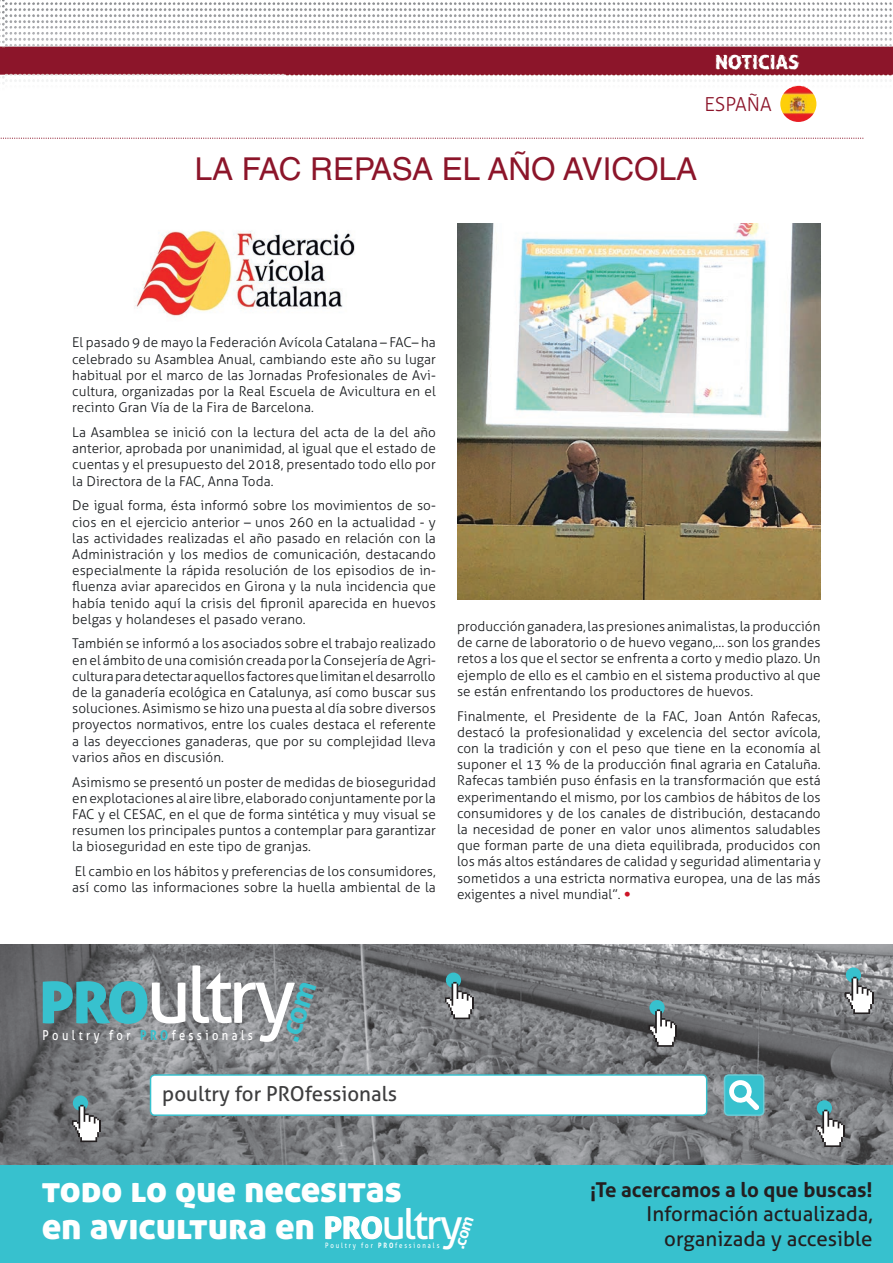
<style>
.page{position:relative;width:893px;height:1263px;background:#fff}
.page>*{position:absolute;margin:0;border:0;box-sizing:border-box;transform-origin:0 0}
.t1{font:77.55px "Aller";letter-spacing:-.065em;color:#fff}
.t2{font:42.15px "Aller";letter-spacing:-.065em;color:#fff}
.t3{font:36.3px/37.2px "Aller Display";color:#fff}
.t4{font:31.5px "Helvetica LT Std";color:#8c152a}
.t5{font:700 29.7px "Aller";color:#37c1ce}
.t6{font:20.55px/24.6px "Aller";color:#231f20;text-align:right}
.t7{font:700 20.55px "Aller";color:#231f20}
.t8{font:20.55px "Aller";color:#3e3e3f}
.t9{font:19.5px "Aller Display";color:#fff}
.t10{font:300 19.35px "Aller";color:#8c152a}
.t11{font:700 16.05px "Aller";color:#fff}
.t12{font:300 13.5px/16.2px "Aller";letter-spacing:.005em;color:#14171a;text-align:justify}
.t13{font:13.5px "Aller";letter-spacing:.31em;color:#fff;scale:.82 1}
.t14{font:7.35px "Aller";letter-spacing:.31em;color:#fff;scale:.82 1}
.s1{font-family:"Rotis Sans Serif Std";color:#cd1527}
.s2{font-weight:700;font-size:53.4px;color:#37c1ce}
.s3{font-weight:700;color:#37c1ce}
.s4{font-weight:700;font-size:29.1px}
.s5{font-weight:700}
</style>
<div class="page">
<img style="left:780px;top:86px;width:36px;height:36px;border-radius:18px">
<svg style="left:1px;top:138px;width:862px;height:1px"></svg>
<img style="left:457px;top:223px;width:364px;height:377px">
<img style="left:0;top:944px;width:893px;height:221px">
<div style="left:0;top:1165px;width:893px;height:98px;background:#37c1ce"></div>
<div style="left:151px;top:1075px;width:556px;height:40px;background:#fff;border-radius:4px"></div>
<div style="left:150px;top:1074px;width:557px;height:42px;border:1px solid #37c1ce;border-radius:4px"></div>
<div style="left:724px;top:1075px;width:40px;height:40px;background:#37c1ce;border-radius:4px"></div>
<div style="left:724px;top:1074px;width:40px;height:42px;border:1px solid #6acbd6;border-radius:4px"></div>
<div style="left:846px;top:967px;width:15px;height:16px;background:#37c1ce;border-radius:50%"></div>
<svg style="left:845px;top:977px;width:28px;height:37px"></svg>
<div style="left:73px;top:1095px;width:15px;height:16px;background:#37c1ce;border-radius:50%"></div>
<svg style="left:72px;top:1105px;width:29px;height:37px"></svg>
<div style="left:446px;top:972px;width:15px;height:16px;background:#37c1ce;border-radius:50%"></div>
<svg style="left:445px;top:982px;width:28px;height:37px"></svg>
<div style="left:817px;top:1100px;width:15px;height:15px;background:#37c1ce;border-radius:50%"></div>
<svg style="left:816px;top:1110px;width:28px;height:37px"></svg>
<div style="left:649px;top:1000px;width:16px;height:15px;background:#37c1ce;border-radius:50%"></div>
<svg style="left:648px;top:1009px;width:29px;height:38px"></svg>
<svg style="left:41px;top:979px;width:108px;height:47px;background:#59878d"></svg>
<svg style="left:325px;top:1216px;width:58px;height:24px"></svg>
<svg style="left:729px;top:1080px;width:30px;height:30px"></svg>
<svg style="left:0;top:0;width:893px;height:90px"></svg>
<img style="left:135px;top:230px;width:220px;height:87px">
<img style="left:2px;top:0;width:890px;height:5px">
<img style="left:580px;top:26px;width:112px;height:3px">
<img style="left:377px;top:50px;width:111px;height:3px">
<img style="left:173px;top:73px;width:111px;height:3px">
<h3 class="t9" style="left:715px;top:49px;width:85px">NOTICIAS</h3>
<h3 class="t10" style="left:704px;top:92px;width:69px">ESPAÑA</h3>
<h3 class="t4" style="left:195px;top:151px;width:504px">LA FAC REPASA EL AÑO AVICOLA</h3>
<p class="t12" style="left:72px;top:335px;width:365px">El pasado 9 de mayo la Federación Avícola Catalana – FAC– ha celebrado su Asamblea Anual, cambiando este año su lugar habitual por el marco de las Jornadas Profesionales de Avi&shy;cultura, organizadas por la Real Escuela de Avicultura en el recinto Gran Vía de la Fira de Barcelona.</p>
<p class="t12" style="left:72px;top:424px;width:365px">La Asamblea se inició con la lectura del acta de la del año anterior, aprobada por unanimidad, al igual que el estado de cuentas y el presupuesto del 2018, presentado todo ello por la Directora de la FAC, Anna Toda.</p>
<p class="t12" style="left:72px;top:497px;width:365px">De igual forma, ésta informó sobre los movimientos de so&shy;cios en el ejercicio anterior – unos 260 en la actualidad - y las actividades realizadas el año pasado en relación con la Administración y los medios de comunicación, destacando especialmente la rápida resolución de los episodios de in&shy;fluenza aviar aparecidos en Girona y la nula incidencia que había tenido aquí la crisis del fipronil aparecida en huevos belgas y holandeses el pasado verano.</p>
<p class="t12" style="left:72px;top:635px;width:365px">También se informó a los asociados sobre el trabajo realizado en el ámbito de una comisión creada por la Consejería de Agri&shy;cultura para detectar aquellos factores que limitan el desarrollo de la ganadería ecológica en Catalunya, así como buscar sus soluciones. Asimismo se hizo una puesta al día sobre diversos proyectos normativos, entre los cuales destaca el referente a las deyecciones ganaderas, que por su complejidad lleva varios años en discusión.</p>
<p class="t12" style="left:72px;top:774px;width:365px">Asimismo se presentó un poster de medidas de bioseguridad en explotaciones al aire libre, elaborado conjuntamente por la FAC y el CESAC, en el que de forma sintética y muy visual se resumen los principales puntos a contemplar para garantizar la bioseguridad en este tipo de granjas.</p>
<p class="t12" style="left:72px;top:863px;width:365px">El cambio en los hábitos y preferencias de los consumidores, así como las informaciones sobre la huella ambiental de la</p>
<p class="t12" style="left:457px;top:618px;width:365px">producción ganadera, las presiones animalistas, la producción de carne de laboratorio o de huevo vegano,… son los grandes retos a los que el sector se enfrenta a corto y medio plazo. Un ejemplo de ello es el cambio en el sistema productivo al que se están enfrentando los productores de huevos.</p>
<p class="t12" style="left:457px;top:708px;width:365px">Finalmente, el Presidente de la FAC, Joan Antón Rafecas, destacó la profesionalidad y excelencia del sector avícola, con la tradición y con el peso que tiene en la economía al suponer el 13 % de la producción final agraria en Cataluña.<br>Rafecas también puso énfasis en la transformación que está experimentando el mismo, por los cambios de hábitos de los consumidores y de los canales de distribución, destacando la necesidad de poner en valor unos alimentos saludables que forman parte de una dieta equilibrada, producidos con los más altos estándares de calidad y seguridad alimentaria y sometidos a una estricta normativa europea, una de las más exigentes a nivel mundial”. <span class="s1">•</span></p>
<h1 class="t1" style="left:40px;top:948px;width:257px"><span class="s2">PRO</span>ultry</h1>
<h3 class="t5" style="left:270px;top:1035px;width:64px;rotate:-72deg">.com</h3>
<p class="t13" style="left:43px;top:1027px;width:258px">Poultry for <span class="s3">PRO</span>fessionals</p>
<h3 class="t8" style="left:162px;top:1081px;width:236px">poultry for PROfessionals</h3>
<h3 class="t3" style="left:42px;top:1169px;width:362px">todo lo que necesitas en avicultura en</h3>
<h2 class="t2" style="left:324px;top:1198px;width:141px"><span class="s4">PRO</span>ultry</h2>
<p class="t11" style="left:449px;top:1246px;width:35px;rotate:-72deg">.com</p>
<p class="t14" style="left:325px;top:1241px;width:141px">Poultry for <span class="s5">PRO</span>fessionals</p>
<h3 class="t7" style="left:590px;top:1177px;width:284px">¡Te acercamos a lo que buscas!</h3>
<h3 class="t6" style="left:647px;top:1202px;width:228px">Información actualizada, organizada y accesible</h3>
</div>
